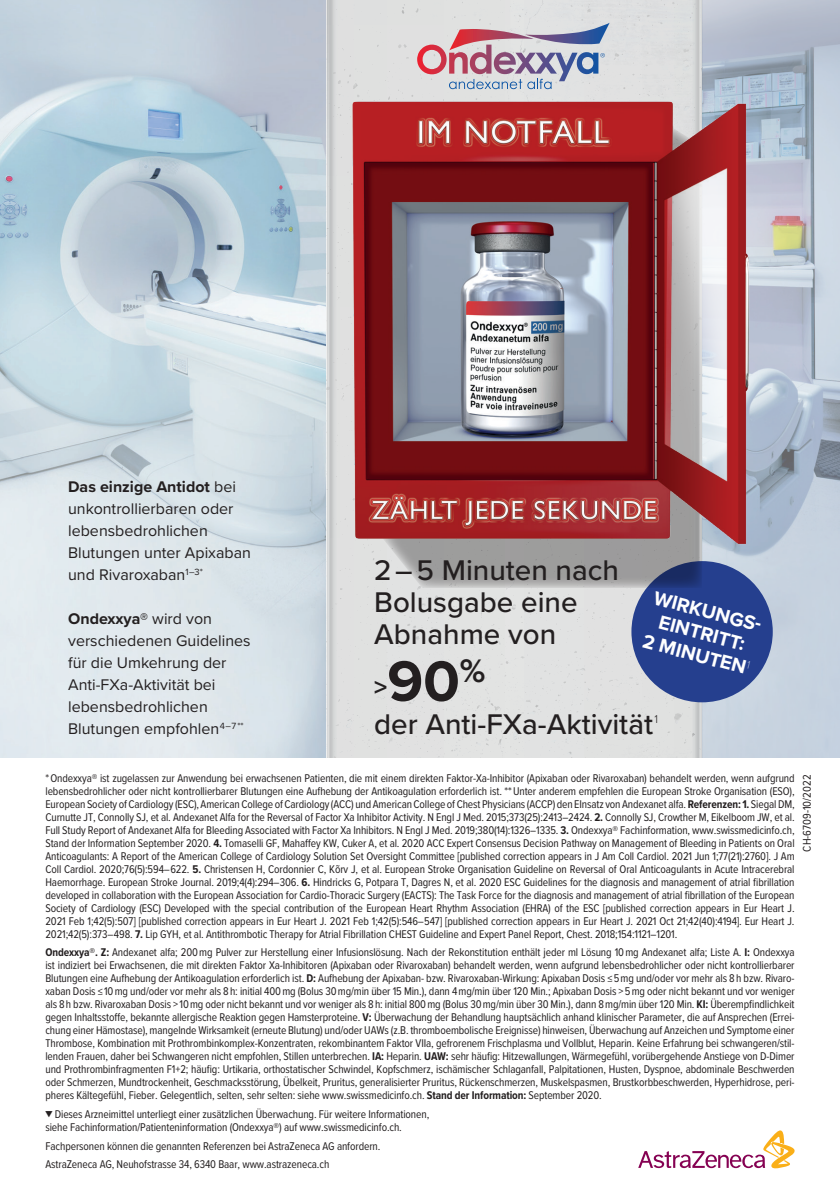
<style>
.page{position:relative;width:840px;height:1191px;background:#fff}
.page>*{position:absolute;margin:0;border:0;box-sizing:border-box;transform-origin:0 0}
.t1{font:700 59px "Proxima Nova";color:#231f20}
.t2{font:500 29.6px/31.8px "Proxima Nova";color:#231f20}
.t3{font:700 26px "Proxima Nova";color:#231f20}
.t4{font:700 20px/22.4px "Proxima Nova";color:#fff;text-align:center}
.t5{font:16px/22px "Proxima Nova";color:#231f20}
.t6{font:11.6px/13px "Proxima Nova Cond";letter-spacing:-.01em;color:#231f20;text-align:justify}
.t7{font:300 11.6px "Proxima Nova";color:#231f20}
.s1{font-weight:700}
</style>
<div class="page">
<img style="left:701px;top:0;width:138px;height:757px">
<img style="left:0;top:0;width:326px;height:757px">
<div style="left:326px;top:0;width:375px;height:757px;background:#e0e1e0"></div>
<div style="left:631px;top:561px;width:141px;height:141px;background:#253f8e;border-radius:50%"></div>
<svg style="left:380px;top:550px;width:321px;height:38px;background:#9d9ea3"></svg>
<img style="left:331px;top:90px;width:423px;height:460px">
<svg style="left:638px;top:1130px;width:156px;height:38px"></svg>
<svg style="left:417px;top:23px;width:192px;height:66px;background:#beafbd"></svg>
<h3 class="t5" style="left:68px;top:475px;width:184px"><span class="s1">Das einzige Antidot</span> bei unkontrollierbaren oder lebensbedrohlichen<br>Blutungen unter Apixaban und Rivaroxaban<sup>1–3*</sup></h3>
<h3 class="t5" style="left:68px;top:607px;width:184px"><span class="s1">Ondexxya®</span> wird von verschiedenen Guidelines für die Umkehrung der<br>Anti-FXa-Aktivität bei lebensbedrohlichen<br>Blutungen empfohlen<sup>4–7</sup> <sup>**</sup></h3>
<h2 class="t2" style="left:374px;top:553px;width:246px">2 – 5 Minuten nach<br>Bolusgabe eine<br>Abnahme von</h2>
<h3 class="t3" style="left:374px;top:668px;width:15px">&gt;</h3>
<h3 class="t4" style="left:657px;top:586px;width:116px;rotate:15deg">WIRKUNGS-<br>EINTRITT:<br>2 MINUTEN<sup>1</sup></h3>
<h1 class="t1" style="left:387px;top:637px;width:100px">90<sup>%</sup></h1>
<h2 class="t2" style="left:374px;top:707px;width:280px">der Anti-FXa-Aktivität</h2>
<p class="t7" style="left:654px;top:710px;width:5px">1</p>
<p class="t6" style="left:45px;top:770px;width:750px">* Ondexxya® ist zugelassen zur Anwendung bei erwachsenen Patienten, die mit einem direkten Faktor-Xa-Inhibitor (Apixaban oder Rivaroxaban) behandelt werden, wenn aufgrund lebensbedrohlicher oder nicht kontrollierbarer Blutungen eine Aufhebung der Antikoagulation erforderlich ist. ** Unter anderem empfehlen die European Stroke Organisation (ESO), European Society of Cardiology (ESC), American College of Cardiology (ACC) und American College of Chest Physicians (ACCP) den EInsatz von Andexanet alfa. <span class="s1">Referenzen: 1.</span> Siegal DM, Curnutte JT, Connolly SJ, et al. Andexanet Alfa for the Reversal of Factor Xa Inhibitor Activity. N Engl J Med. 2015;373(25):2413–2424. <span class="s1">2.</span> Connolly SJ, Crowther M, Eikelboom JW, et al.<br>Full Study Report of Andexanet Alfa for Bleeding Associated with Factor Xa Inhibitors. N Engl J Med. 2019;380(14):1326–1335. <span class="s1">3.</span> Ondexxya® Fachinformation, www.swissmedicinfo.ch, Stand der Information September 2020. <span class="s1">4.</span> Tomaselli GF, Mahaffey KW, Cuker A, et al. 2020 ACC Expert Consensus Decision Pathway on Management of Bleeding in Patients on Oral Anticoagulants: A Report of the American College of Cardiology Solution Set Oversight Committee [published correction appears in J Am Coll Cardiol. 2021 Jun 1;77(21):2760]. J Am Coll Cardiol. 2020;76(5):594–622. <span class="s1">5.</span> Christensen H, Cordonnier C, Kõrv J, et al. European Stroke Organisation Guideline on Reversal of Oral Anticoagulants in Acute Intracerebral Haemorrhage. European Stroke Journal. 2019;4(4):294–306. <span class="s1">6.</span> Hindricks G, Potpara T, Dagres N, et al. 2020 ESC Guidelines for the diagnosis and management of atrial fibrillation developed in collaboration with the European Association for Cardio-Thoracic Surgery (EACTS): The Task Force for the diagnosis and management of atrial fibrillation of the European Society of Cardiology (ESC) Developed with the special contribution of the European Heart Rhythm Association (EHRA) of the ESC [published correction appears in Eur Heart J.<br>2021 Feb 1;42(5):507] [published correction appears in Eur Heart J. 2021 Feb 1;42(5):546–547] [published correction appears in Eur Heart J. 2021 Oct 21;42(40):4194]. Eur Heart J.<br>2021;42(5):373–498. <span class="s1">7.</span> Lip GYH, et al. Antithrombotic Therapy for Atrial Fibrillation CHEST Guideline and Expert Panel Report, Chest. 2018;154:1121–1201.</p>
<p class="t6" style="left:45px;top:945px;width:750px"><span class="s1">Ondexxya®. Z:</span> Andexanet alfa; 200 mg Pulver zur Herstellung einer Infusionslösung. Nach der Rekonstitution enthält jeder ml Lösung 10 mg Andexanet alfa; Liste A. <span class="s1">I:</span> Ondexxya ist indiziert bei Erwachsenen, die mit direkten Faktor Xa-Inhibitoren (Apixaban oder Rivaroxaban) behandelt werden, wenn aufgrund lebensbedrohlicher oder nicht kontrollierbarer Blutungen eine Aufhebung der Antikoagulation erforderlich ist. <span class="s1">D:</span> Aufhebung der Apixaban- bzw. Rivaroxaban-Wirkung: Apixaban Dosis ≤ 5 mg und/oder vor mehr als 8 h bzw. Rivaro&shy;xaban Dosis ≤ 10 mg und/oder vor mehr als 8 h: initial 400 mg (Bolus 30 mg/min über 15 Min.), dann 4 mg/min über 120 Min.; Apixaban Dosis &gt; 5 mg oder nicht bekannt und vor weniger als 8 h bzw. Rivaroxaban Dosis &gt; 10 mg oder nicht bekannt und vor weniger als 8 h: initial 800 mg (Bolus 30 mg/min über 30 Min.), dann 8 mg/min über 120 Min. <span class="s1">KI:</span> Überempfindlichkeit gegen Inhaltsstoffe, bekannte allergische Reaktion gegen Hamsterproteine. <span class="s1">V:</span> Überwachung der Behandlung hauptsächlich anhand klinischer Parameter, die auf Ansprechen (Errei&shy;chung einer Hämostase), mangelnde Wirksamkeit (erneute Blutung) und/oder UAWs (z.B. thromboembolische Ereignisse) hinweisen, Überwachung auf Anzeichen und Symptome einer Thrombose, Kombination mit Prothrombinkomplex-Konzentraten, rekombinantem Faktor VIIa, gefrorenem Frischplasma und Vollblut, Heparin. Keine Erfahrung bei schwangeren/stil&shy;lenden Frauen, daher bei Schwangeren nicht empfohlen, Stillen unterbrechen. <span class="s1">IA:</span> Heparin. <span class="s1">UAW:</span> sehr häufig: Hitzewallungen, Wärmegefühl, vorübergehende Anstiege von D-Dimer und Prothrombinfragmenten F1+2; häufig: Urtikaria, orthostatischer Schwindel, Kopfschmerz, ischämischer Schlaganfall, Palpitationen, Husten, Dyspnoe, abdominale Beschwerden oder Schmerzen, Mundtrockenheit, Geschmacksstörung, Übelkeit, Pruritus, generalisierter Pruritus, Rückenschmerzen, Muskelspasmen, Brustkorbbeschwerden, Hyperhidrose, peri&shy;pheres Kältegefühl, Fieber. Gelegentlich, selten, sehr selten: siehe www.swissmedicinfo.ch. <span class="s1">Stand der Information:</span> September 2020.</p>
<p class="t6" style="left:45px;top:1107px;width:385px">▼ Dieses Arzneimittel unterliegt einer zusätzlichen Überwachung. Für weitere Informationen, siehe Fachinformation/Patienteninformation (Ondexxya®) auf www.swissmedicinfo.ch.</p>
<p class="t6" style="left:45px;top:1136px;width:336px;line-height:18.6px">Fachpersonen können die genannten Referenzen bei AstraZeneca AG anfordern.<br>AstraZeneca AG, Neuhofstrasse 34, 6340 Baar, www.astrazeneca.ch</p>
<p class="t6" style="left:799px;top:851px;width:78px;rotate:-90deg">CH-6709-10/2022</p>
</div>
